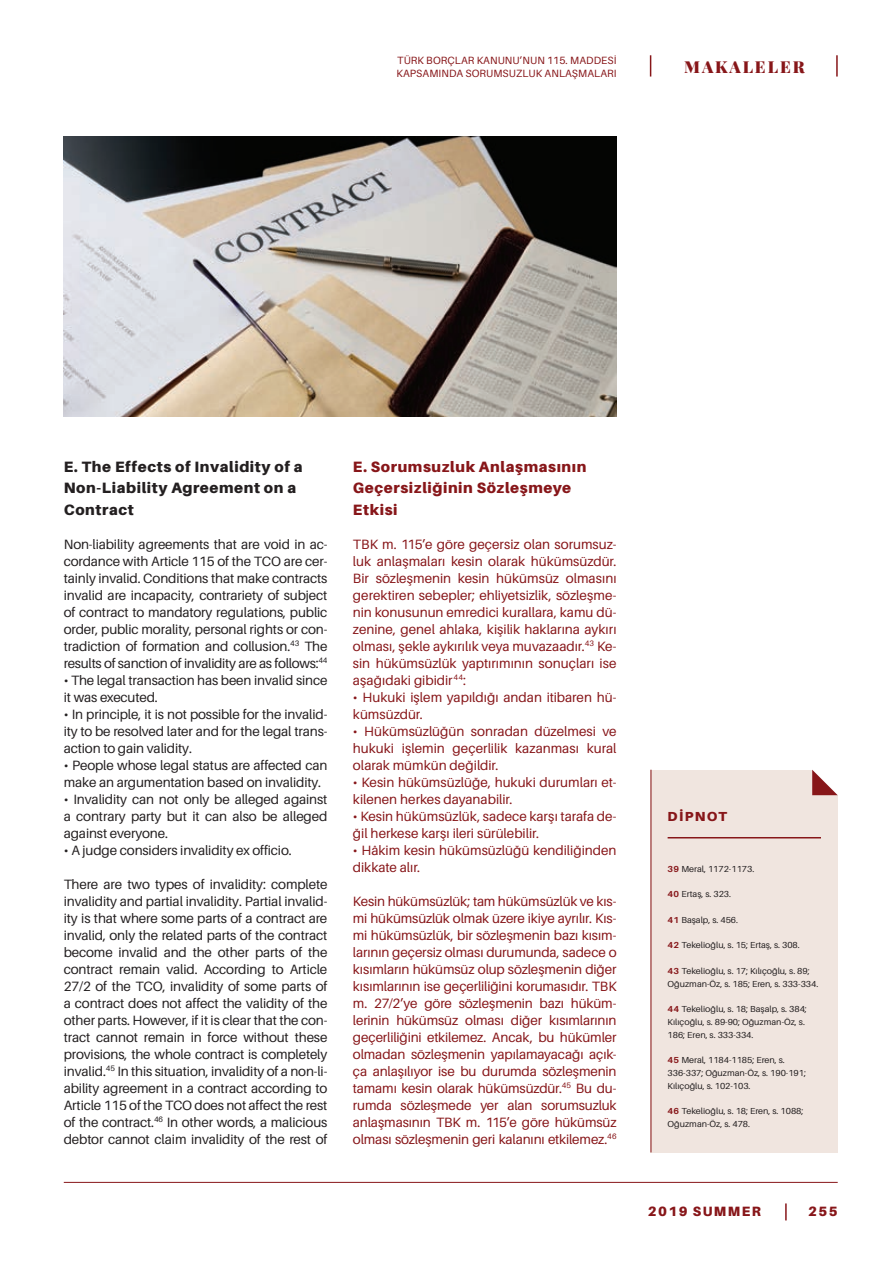
<style>
.page{position:relative;width:893px;height:1263px;background:#fff}
.page>*{position:absolute;margin:0;border:0;box-sizing:border-box;transform-origin:0 0}
.t1{font:900 16.5px "Playfair Display";letter-spacing:.12em;color:#871619}
.ING_alt_baslik{font:900 15px/21.3px "Aileron";letter-spacing:.04em;color:#231f20}
.TR_alt_baslik{font:900 15px/21.3px "Aileron";letter-spacing:.04em;color:#871619}
.ING_metin{font:13.5px/17px "Aileron";letter-spacing:-.01em;color:#231f20;text-align:justify}
.TR_metin{font:13.5px/17px "Aileron";letter-spacing:-.005em;color:#871619}
.t2{font:900 13.5px "Aileron";letter-spacing:.105em;color:#871619}
.t3{font:900 13.05px "Aileron";letter-spacing:.1em;color:#871619}
.t4{font:10.5px/12.8px "Aileron";letter-spacing:.01em;color:#871619}
.t5{font:8.7px/12.8px "Aileron";color:#231f20}
.s1{font-weight:700;color:#871619}
</style>
<div class="page">
<hr style="left:64px;top:1182px;width:774px;height:1px;background:#871619">
<svg style="left:785px;top:1203px;width:2px;height:17px"></svg>
<svg style="left:650px;top:55px;width:1px;height:22px"></svg>
<hr style="left:836px;top:55px;width:2px;height:22px;background:#871619">
<img style="left:64px;top:136px;width:553px;height:281px">
<div style="left:651px;top:770px;width:187px;height:382px;background:#f0e5df"></div>
<hr style="left:668px;top:837px;width:153px;height:1px;background:#871619">
<svg style="left:812px;top:770px;width:26px;height:25px"></svg>
<hr style="left:651px;top:770px;width:1px;height:382px;background:#871619">
<p class="t4" style="left:397px;top:54px;width:221px">TÜRK BORÇLAR KANUNU’NUN 115. MADDESİ<br>KAPSAMINDA SORUMSUZLUK ANLAŞMALARI</p>
<p class="t1" style="left:684px;top:54px;width:122px">MAKALELER</p>
<p class="ING_alt_baslik" style="left:64px;top:456px;width:240px">E. The Effects of Invalidity of a<br>Non-Liability Agreement on a<br>Contract</p>
<p class="ING_metin" style="left:64px;top:535px;width:265px">Non-liability agreements that are void in ac&shy;cordance with Article 115 of the TCO are cer&shy;tainly invalid. Conditions that make contracts invalid are incapacity, contrariety of subject of contract to mandatory regulations, public order, public morality, personal rights or con&shy;tradiction of formation and collusion.<sup>43</sup> The results of sanction of invalidity are as follows:<sup>44</sup></p>
<p class="ING_metin" style="left:64px;top:672px;width:265px">• The legal transaction has been invalid since it was executed.</p>
<p class="ING_metin" style="left:64px;top:706px;width:265px">• In principle, it is not possible for the invalid&shy;ity to be resolved later and for the legal trans&shy;action to gain validity.</p>
<p class="ING_metin" style="left:64px;top:757px;width:265px">• People whose legal status are affected can make an argumentation based on invalidity.</p>
<p class="ING_metin" style="left:64px;top:791px;width:265px">• Invalidity can not only be alleged against a contrary party but it can also be alleged against everyone.</p>
<p class="ING_metin" style="left:64px;top:842px;width:229px">• A judge considers invalidity ex officio.</p>
<p class="ING_metin" style="left:64px;top:876px;width:265px">There are two types of invalidity: complete invalidity and partial invalidity. Partial invalid&shy;ity is that where some parts of a contract are invalid, only the related parts of the contract become invalid and the other parts of the contract remain valid. According to Article 27/2 of the TCO, invalidity of some parts of a contract does not affect the validity of the other parts. However, if it is clear that the con&shy;tract cannot remain in force without these provisions, the whole contract is completely invalid.<sup>45</sup> In this situation, invalidity of a non-li&shy;ability agreement in a contract according to Article 115 of the TCO does not affect the rest of the contract.<sup>46</sup> In other words, a malicious debtor cannot claim invalidity of the rest of</p>
<p class="TR_alt_baslik" style="left:353px;top:456px;width:235px">E. Sorumsuzluk Anlaşmasının<br>Geçersizliğinin Sözleşmeye<br>Etkisi</p>
<p class="TR_metin" style="left:353px;top:535px;width:265px;text-align:justify">TBK m. 115’e göre geçersiz olan sorumsuz&shy;luk anlaşmaları kesin olarak hükümsüzdür.<br>Bir sözleşmenin kesin hükümsüz olmasını gerektiren sebepler; ehliyetsizlik, sözleşme&shy;nin konusunun emredici kurallara, kamu dü&shy;zenine, genel ahlaka, kişilik haklarına aykırı olması, şekle aykırılık veya muvazaadır.<sup>43</sup> Ke&shy;sin hükümsüzlük yaptırımının sonuçları ise aşağıdaki gibidir<sup>44</sup>:</p>
<p class="TR_metin" style="left:353px;top:689px;width:265px">• Hukuki işlem yapıldığı andan itibaren hü&shy;kümsüzdür.</p>
<p class="TR_metin" style="left:353px;top:723px;width:265px;text-align:justify">• Hükümsüzlüğün sonradan düzelmesi ve hukuki işlemin geçerlilik kazanması kural olarak mümkün değildir.</p>
<p class="TR_metin" style="left:353px;top:774px;width:265px">• Kesin hükümsüzlüğe, hukuki durumları et&shy;kilenen herkes dayanabilir.</p>
<p class="TR_metin" style="left:353px;top:808px;width:265px">• Kesin hükümsüzlük, sadece karşı tarafa de&shy;ğil herkese karşı ileri sürülebilir.</p>
<p class="TR_metin" style="left:353px;top:842px;width:265px">• Hâkim kesin hükümsüzlüğü kendiliğinden dikkate alır.</p>
<p class="TR_metin" style="left:353px;top:893px;width:265px;text-align:justify">Kesin hükümsüzlük; tam hükümsüzlük ve kıs&shy;mi hükümsüzlük olmak üzere ikiye ayrılır. Kıs&shy;mi hükümsüzlük, bir sözleşmenin bazı kısım&shy;larının geçersiz olması durumunda, sadece o kısımların hükümsüz olup sözleşmenin diğer kısımlarının ise geçerliliğini korumasıdır. TBK m. 27/2’ye göre sözleşmenin bazı hüküm&shy;lerinin hükümsüz olması diğer kısımlarının geçerliliğini etkilemez. Ancak, bu hükümler olmadan sözleşmenin yapılamayacağı açık&shy;ça anlaşılıyor ise bu durumda sözleşmenin tamamı kesin olarak hükümsüzdür.<sup>45</sup> Bu du&shy;rumda sözleşmede yer alan sorumsuzluk anlaşmasının TBK m. 115’e göre hükümsüz olması sözleşmenin geri kalanını etkilemez.<sup>46</sup></p>
<p class="t3" style="left:668px;top:808px;width:61px">DİPNOT</p>
<p class="t5" style="left:668px;top:862px;width:88px"><span class="s1">39</span> Meral, 1172-1173.</p>
<p class="t5" style="left:668px;top:888px;width:65px"><span class="s1">40</span> Ertaş, s. 323.</p>
<p class="t5" style="left:668px;top:913px;width:72px"><span class="s1">41</span> Başalp, s. 456.</p>
<p class="t5" style="left:668px;top:939px;width:134px"><span class="s1">42</span> Tekelioğlu, s. 15; Ertaş, s. 308.</p>
<p class="t5" style="left:668px;top:964px;width:152px"><span class="s1">43</span> Tekelioğlu, s. 17; Kılıçoğlu, s. 89;<br>Oğuzman-Öz, s. 185; Eren, s. 333-334.</p>
<p class="t5" style="left:668px;top:1003px;width:141px"><span class="s1">44</span> Tekelioğlu, s. 18; Başalp, s. 384;<br>Kılıçoğlu, s. 89-90; Oğuzman-Öz, s.<br>186; Eren, s. 333-334.</p>
<p class="t5" style="left:668px;top:1054px;width:140px"><span class="s1">45</span> Meral, 1184-1185; Eren, s.<br>336-337; Oğuzman-Öz, s. 190-191;<br>Kılıçoğlu, s. 102-103.</p>
<p class="t5" style="left:668px;top:1105px;width:137px"><span class="s1">46</span> Tekelioğlu, s. 18; Eren, s. 1088;<br>Oğuzman-Öz, s. 478.</p>
<p class="t2" style="left:648px;top:1203px;width:115px">2019 SUMMER</p>
<p class="t2" style="left:808px;top:1203px;width:31px">255</p>
</div>
